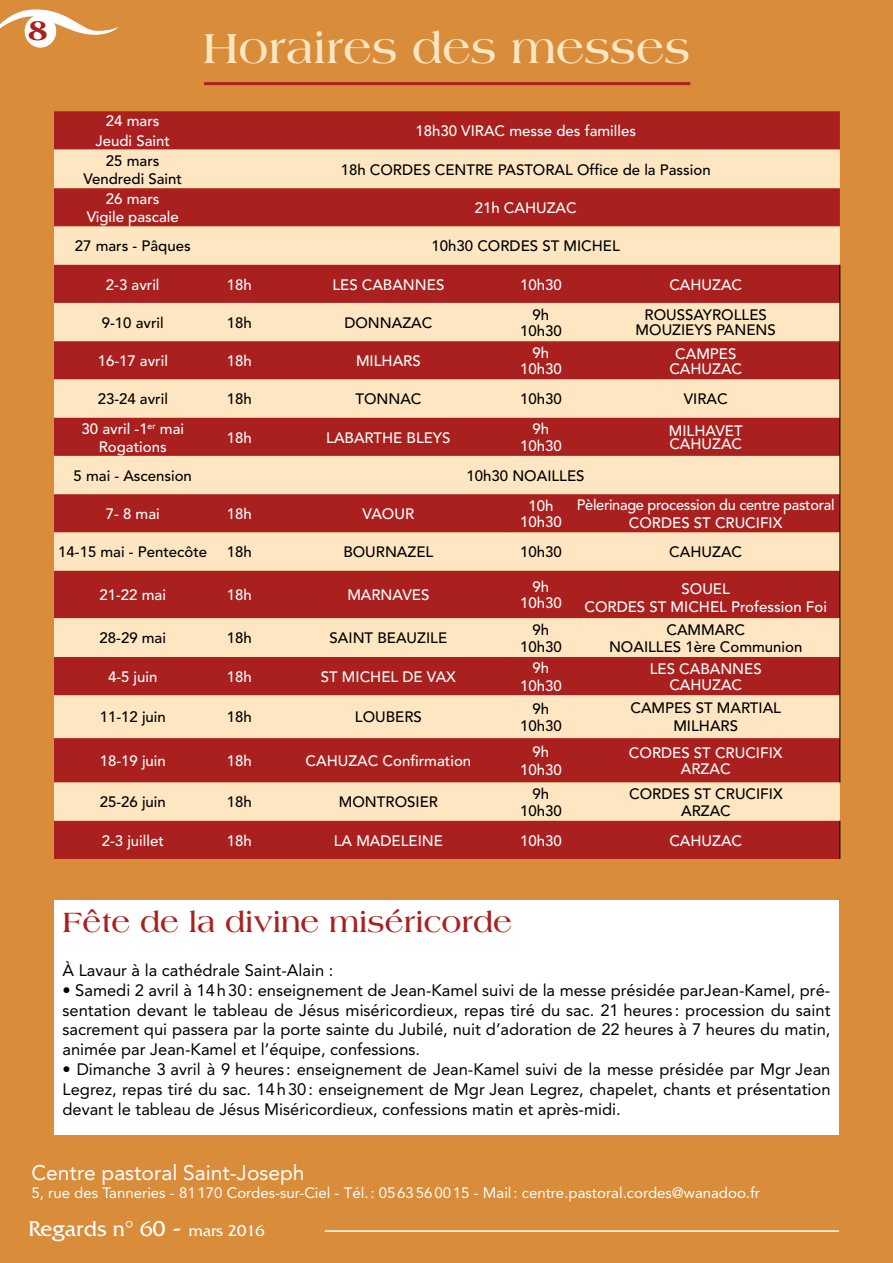
<style>
.page{position:relative;width:893px;height:1263px;background:#d98c3a}
.page>*{position:absolute;margin:0;border:0;box-sizing:border-box;transform-origin:0 0}
.t1{font:700 45px "Americana";color:#fee6c2}
.t2{font:700 30px "Americana";color:#aa201f}
.t3{font:800 30px "Americana";color:#aa201f}
.t4{font:22.5px "Friz Quadrata";color:#fff}
.t5{font:21px "Avenir";color:#fff}
.t6{font:16.5px/19.8px "Avenir";color:#000;text-align:justify}
.t7{font:500 15px/16.5px "Avenir";color:#fff;text-align:center}
.t8{font:500 15px/16.5px "Avenir";color:#000;text-align:center}
.t9{font:15px "Avenir";color:#fff}
.t10{font:500 15px/18px "Avenir";letter-spacing:-.02em;color:#fff;text-align:center}
.s1{font-size:25.5px}
.s2{font-size:16.5px}
</style>
<div class="page">
<svg style="left:0;top:9px;width:119px;height:39px"></svg>
<div style="left:25px;top:15px;width:31px;height:33px;background:#fff;border-radius:50%"></div>
<hr style="left:325px;top:1230px;width:514px;height:2px;background:#fff">
<hr style="left:204px;top:82px;width:486px;height:3px;background:#aa201f">
<div style="left:54px;top:111px;width:786px;height:748px;background:#aa201f"></div>
<svg style="left:54px;top:150px;width:786px;height:671px;background:#d58773"></svg>
<hr style="left:839px;top:265px;width:1px;height:38px;background:#000">
<hr style="left:839px;top:303px;width:1px;height:38px;background:#000">
<hr style="left:839px;top:341px;width:1px;height:38px;background:#000">
<hr style="left:839px;top:379px;width:1px;height:39px;background:#000">
<hr style="left:839px;top:418px;width:1px;height:38px;background:#000">
<hr style="left:839px;top:456px;width:1px;height:38px;background:#000">
<hr style="left:839px;top:494px;width:1px;height:38px;background:#000">
<hr style="left:839px;top:532px;width:1px;height:39px;background:#000">
<hr style="left:839px;top:571px;width:1px;height:47px;background:#000">
<hr style="left:839px;top:618px;width:1px;height:39px;background:#000">
<hr style="left:839px;top:657px;width:1px;height:38px;background:#000">
<hr style="left:839px;top:695px;width:1px;height:43px;background:#000">
<hr style="left:839px;top:738px;width:1px;height:44px;background:#000">
<hr style="left:839px;top:821px;width:1px;height:38px;background:#000">
<div style="left:54px;top:900px;width:785px;height:234px;background:#fff"></div>
<h2 class="t3" style="left:28px;top:13px;width:22px">8</h2>
<h1 class="t1" style="left:203px;top:23px;width:489px">Horaires des messes</h1>
<p class="t7" style="left:96px;top:112px;width:76px;line-height:19.5px">24 mars<br>Jeudi Saint</p>
<p class="t7" style="left:415px;top:123px;width:222px">18h30 VIRAC messe des familles</p>
<p class="t8" style="left:83px;top:152px;width:100px;line-height:18px">25 mars<br>Vendredi Saint</p>
<p class="t8" style="left:341px;top:162px;width:372px">18h CORDES CENTRE PASTORAL Office de la Passion</p>
<p class="t7" style="left:87px;top:190px;width:94px;line-height:18px">26 mars<br>Vigile pascale</p>
<p class="t7" style="left:475px;top:200px;width:103px">21h CAHUZAC</p>
<p class="t8" style="left:75px;top:238px;width:117px">27 mars - Pâques</p>
<p class="t8" style="left:432px;top:238px;width:190px">10h30 CORDES ST MICHEL</p>
<p class="t7" style="left:106px;top:276px;width:55px">2-3 avril</p>
<p class="t7" style="left:227px;top:276px;width:27px">18h</p>
<p class="t7" style="left:332px;top:276px;width:113px">LES CABANNES</p>
<p class="t7" style="left:520px;top:276px;width:43px">10h30</p>
<p class="t7" style="left:669px;top:276px;width:74px">CAHUZAC</p>
<p class="t8" style="left:102px;top:315px;width:63px">9-10 avril</p>
<p class="t8" style="left:227px;top:315px;width:27px">18h</p>
<p class="t8" style="left:344px;top:315px;width:90px">DONNAZAC</p>
<p class="t8" style="left:520px;top:306px;width:43px">9h<br>10h30</p>
<p class="t8" style="left:636px;top:308px;width:142px;line-height:15px">ROUSSAYROLLES<br>MOUZIEYS PANENS</p>
<p class="t7" style="left:98px;top:353px;width:72px">16-17 avril</p>
<p class="t7" style="left:227px;top:353px;width:27px">18h</p>
<p class="t7" style="left:356px;top:353px;width:66px">MILHARS</p>
<p class="t7" style="left:520px;top:345px;width:43px">9h<br>10h30</p>
<p class="t7" style="left:669px;top:346px;width:74px;line-height:15px">CAMPES<br>CAHUZAC</p>
<p class="t8" style="left:98px;top:391px;width:72px">23-24 avril</p>
<p class="t8" style="left:227px;top:391px;width:27px">18h</p>
<p class="t8" style="left:355px;top:391px;width:68px">TONNAC</p>
<p class="t8" style="left:520px;top:391px;width:43px">10h30</p>
<p class="t8" style="left:684px;top:391px;width:45px">VIRAC</p>
<p class="t7" style="left:82px;top:420px;width:104px;line-height:18px">30 avril -1<sup>er</sup> mai<br>Rogations</p>
<p class="t7" style="left:227px;top:429px;width:27px">18h</p>
<p class="t7" style="left:326px;top:429px;width:126px">LABARTHE BLEYS</p>
<p class="t7" style="left:520px;top:421px;width:43px">9h<br>10h30</p>
<p class="t7" style="left:669px;top:424px;width:75px;line-height:13.5px;text-align:left">MILHAVET<br>CAHUZAC</p>
<p class="t8" style="left:74px;top:468px;width:120px">5 mai - Ascension</p>
<p class="t8" style="left:466px;top:468px;width:120px">10h30 NOAILLES</p>
<p class="t7" style="left:106px;top:506px;width:55px">7- 8 mai</p>
<p class="t7" style="left:227px;top:506px;width:27px">18h</p>
<p class="t7" style="left:363px;top:506px;width:53px">VAOUR</p>
<p class="t7" style="left:520px;top:498px;width:43px">10h<br>10h30</p>
<p class="t10" style="left:577px;top:496px;width:259px">Pèlerinage procession du centre pastoral<br>CORDES ST CRUCIFIX</p>
<p class="t8" style="left:58px;top:544px;width:151px">14-15 mai - Pentecôte</p>
<p class="t8" style="left:227px;top:544px;width:27px">18h</p>
<p class="t8" style="left:343px;top:544px;width:91px">BOURNAZEL</p>
<p class="t8" style="left:520px;top:544px;width:43px">10h30</p>
<p class="t8" style="left:669px;top:544px;width:74px">CAHUZAC</p>
<p class="t7" style="left:100px;top:587px;width:68px">21-22 mai</p>
<p class="t7" style="left:227px;top:587px;width:27px">18h</p>
<p class="t7" style="left:347px;top:587px;width:84px">MARNAVES</p>
<p class="t7" style="left:520px;top:579px;width:43px">9h<br>10h30</p>
<p class="t7" style="left:584px;top:580px;width:244px;line-height:18px">SOUEL<br>CORDES ST MICHEL Profession Foi</p>
<p class="t8" style="left:100px;top:630px;width:68px">28-29 mai</p>
<p class="t8" style="left:227px;top:630px;width:27px">18h</p>
<p class="t8" style="left:330px;top:630px;width:119px">SAINT BEAUZILE</p>
<p class="t8" style="left:520px;top:622px;width:43px">9h<br>10h30</p>
<p class="t8" style="left:609px;top:622px;width:195px">CAMMARC<br>NOAILLES 1ère Communion</p>
<p class="t7" style="left:108px;top:669px;width:51px">4-5 juin</p>
<p class="t7" style="left:227px;top:669px;width:27px">18h</p>
<p class="t7" style="left:321px;top:669px;width:137px">ST MICHEL DE VAX</p>
<p class="t7" style="left:520px;top:659px;width:43px;line-height:18px">9h<br>10h30</p>
<p class="t7" style="left:650px;top:660px;width:113px">LES CABANNES<br>CAHUZAC</p>
<p class="t8" style="left:100px;top:709px;width:68px">11-12 juin</p>
<p class="t8" style="left:227px;top:709px;width:27px">18h</p>
<p class="t8" style="left:355px;top:709px;width:68px">LOUBERS</p>
<p class="t8" style="left:520px;top:701px;width:43px">9h<br>10h30</p>
<p class="t8" style="left:630px;top:700px;width:152px;line-height:18px">CAMPES ST MARTIAL<br>MILHARS</p>
<p class="t7" style="left:100px;top:753px;width:68px">18-19 juin</p>
<p class="t7" style="left:227px;top:753px;width:27px">18h</p>
<p class="t7" style="left:306px;top:753px;width:167px">CAHUZAC Confirmation</p>
<p class="t7" style="left:520px;top:743px;width:43px;line-height:18px">9h<br>10h30</p>
<p class="t7" style="left:629px;top:745px;width:155px">CORDES ST CRUCIFIX<br>ARZAC</p>
<p class="t8" style="left:100px;top:794px;width:68px">25-26 juin</p>
<p class="t8" style="left:227px;top:794px;width:27px">18h</p>
<p class="t8" style="left:339px;top:794px;width:101px">MONTROSIER</p>
<p class="t8" style="left:520px;top:786px;width:43px">9h<br>10h30</p>
<p class="t8" style="left:629px;top:786px;width:155px">CORDES ST CRUCIFIX<br>ARZAC</p>
<p class="t7" style="left:102px;top:832px;width:64px">2-3 juillet</p>
<p class="t7" style="left:227px;top:832px;width:27px">18h</p>
<p class="t7" style="left:334px;top:832px;width:111px">LA MADELEINE</p>
<p class="t7" style="left:520px;top:832px;width:43px">10h30</p>
<p class="t7" style="left:669px;top:832px;width:74px">CAHUZAC</p>
<h2 class="t2" style="left:63px;top:905px;width:451px">Fête de la divine miséricorde</h2>
<p class="t6" style="left:63px;top:960px;width:272px">À Lavaur à la cathédrale Saint-Alain :</p>
<p class="t6" style="left:63px;top:980px;width:769px">• Samedi 2 avril à 14h30: enseignement de Jean-Kamel suivi de la messe présidée parJean-Kamel, pré&shy;sentation devant le tableau de Jésus miséricordieux, repas tiré du sac. 21 heures : procession du saint sacrement qui passera par la porte sainte du Jubilé, nuit d’adoration de 22 heures à 7 heures du matin, animée par Jean-Kamel et l’équipe, confessions.</p>
<p class="t6" style="left:63px;top:1059px;width:769px">• Dimanche 3 avril à 9 heures : enseignement de Jean-Kamel suivi de la messe présidée par Mgr Jean Legrez, repas tiré du sac. 14h30: enseignement de Mgr Jean Legrez, chapelet, chants et présentation devant le tableau de Jésus Miséricordieux, confessions matin et après-midi.</p>
<p class="t5" style="left:31px;top:1160px;width:275px">Centre pastoral Saint-Joseph</p>
<p class="t9" style="left:31px;top:1184px;width:730px">5, rue des Tanneries - 81170 Cordes-sur-Ciel - Tél.: 0563560015 - Mail: centre.pastoral.cordes@wanadoo.fr</p>
<h3 class="t4" style="left:28px;top:1216px;width:238px">Regards n° 60 <span class="s1">-</span> <span class="s2">mars 2016</span></h3>
</div>
